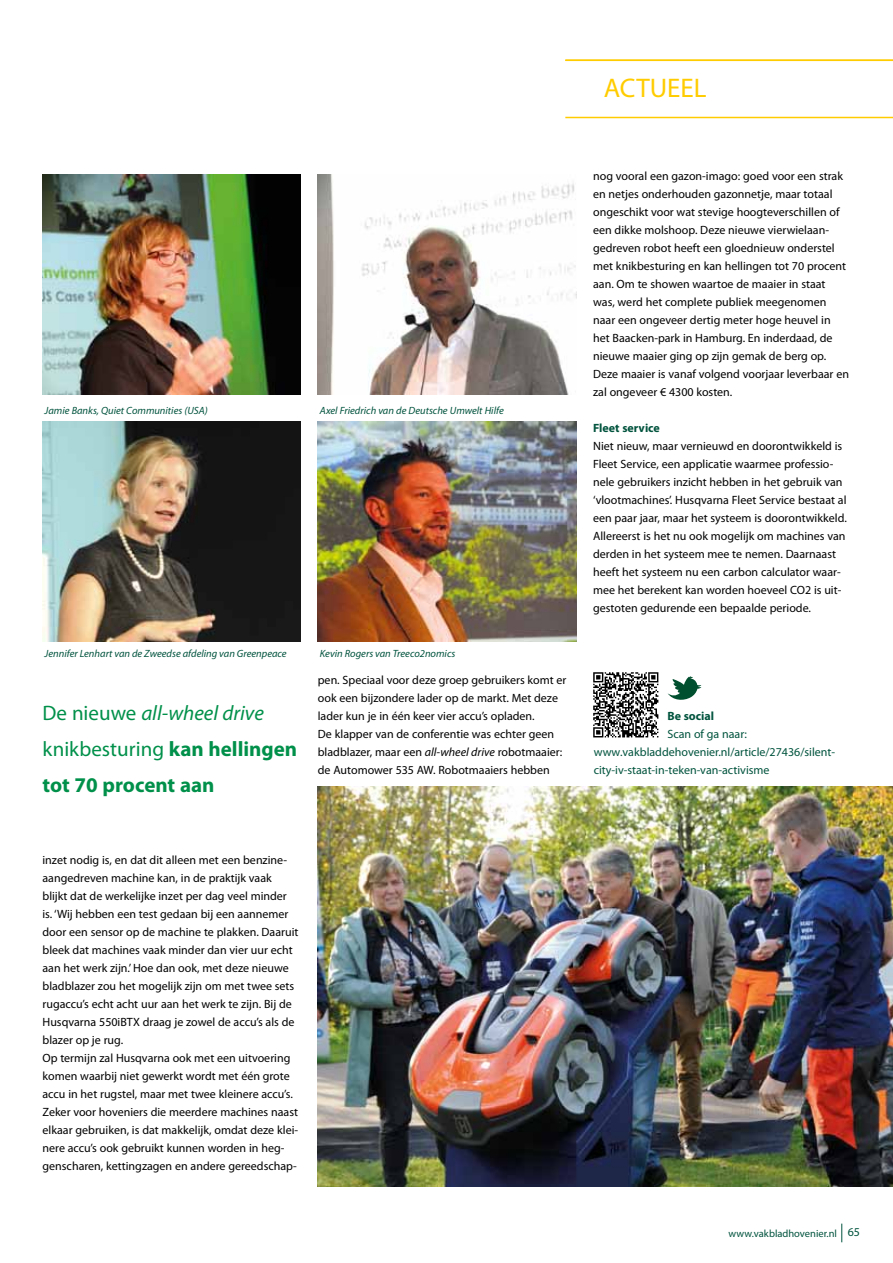
<style>
.page{position:relative;width:893px;height:1263px;background:#fff}
.page>*{position:absolute;margin:0;border:0;box-sizing:border-box;transform-origin:0 0}
.t1{font:27px "Myriad Pro";color:#fc0}
.t2{font:700 21px/36px "Myriad Pro";color:#00904a}
.t3{font:12px/18px "Myriad Pro";color:#000}
.t4{font:12px/18px "Myriad Pro";color:#00533d}
.t5{font:700 12px "Myriad Pro";color:#00533d}
.t6{font:italic 10.5px "Myriad Pro";color:#00533d}
.t7{font:10.5px "Myriad Pro";color:#00533d}
.s1{font-style:italic}
.s2{font-weight:400}
.s3{font-weight:400;font-style:italic}
.s4{font-size:12px}
</style>
<div class="page">
<svg style="left:841px;top:1223px;width:1px;height:19px"></svg>
<img style="left:43px;top:174px;width:258px;height:220px">
<img style="left:43px;top:421px;width:258px;height:220px">
<img style="left:318px;top:174px;width:258px;height:220px">
<img style="left:318px;top:421px;width:258px;height:220px">
<hr style="left:565px;top:117px;width:328px;height:1px;background:#fc0">
<hr style="left:565px;top:60px;width:328px;height:1px;background:#fc0">
<img style="left:317px;top:787px;width:576px;height:399px">
<svg style="left:593px;top:672px;width:65px;height:65px"></svg>
<svg style="left:668px;top:676px;width:33px;height:24px"></svg>
<p class="t6" style="left:45px;top:404px;width:165px">Jamie Banks, Quiet Communities (USA)</p>
<p class="t6" style="left:320px;top:404px;width:185px">Axel Friedrich van de Deutsche Umwelt Hilfe</p>
<p class="t6" style="left:45px;top:647px;width:244px">Jennifer Lenhart van de Zweedse afdeling van Greenpeace</p>
<p class="t6" style="left:320px;top:647px;width:137px">Kevin Rogers van Treeco2nomics</p>
<h1 class="t1" style="left:604px;top:71px;width:104px">ACTUEEL</h1>
<p class="t3" style="left:593px;top:167px;width:257px">nog vooral een gazon-imago: goed voor een strak en netjes onderhouden gazonnetje, maar totaal ongeschikt voor wat stevige hoogteverschillen of een dikke molshoop. Deze nieuwe vierwielaan&shy;gedreven robot heeft een gloednieuw onderstel met knikbesturing en kan hellingen tot 70 procent aan. Om te showen waartoe de maaier in staat was, werd het complete publiek meegenomen naar een ongeveer dertig meter hoge heuvel in het Baacken-park in Hamburg. En inderdaad, de nieuwe maaier ging op zijn gemak de berg op.<br>Deze maaier is vanaf volgend voorjaar leverbaar en zal ongeveer € 4300 kosten.</p>
<p class="t5" style="left:593px;top:420px;width:68px">Fleet service</p>
<p class="t3" style="left:593px;top:437px;width:255px">Niet nieuw, maar vernieuwd en doorontwikkeld is Fleet Service, een applicatie waarmee professio&shy;nele gebruikers inzicht hebben in het gebruik van ‘vlootmachines’. Husqvarna Fleet Service bestaat al een paar jaar, maar het systeem is doorontwikkeld.<br>Allereerst is het nu ook mogelijk om machines van derden in het systeem mee te nemen. Daarnaast heeft het systeem nu een carbon calculator waar&shy;mee het berekent kan worden hoeveel CO2 is uit&shy;gestoten gedurende een bepaalde periode.</p>
<p class="t3" style="left:318px;top:671px;width:250px">pen. Speciaal voor deze groep gebruikers komt er ook een bijzondere lader op de markt. Met deze lader kun je in één keer vier accu’s opladen.<br>De klapper van de conferentie was echter geen bladblazer, maar een <span class="s1">all-wheel drive</span> robotmaaier: de Automower 535 AW. Robotmaaiers hebben</p>
<h2 class="t2" style="left:43px;top:694px;width:256px"><span class="s2">De nieuwe</span> <span class="s3">all-wheel drive </span><span class="s2">knikbesturing</span> kan hellingen tot 70 procent aan</h2>
<p class="t5" style="left:667px;top:708px;width:48px">Be social</p>
<p class="t4" style="left:594px;top:725px;width:243px;text-indent:74px">Scan of ga naar: www.vakbladdehovenier.nl/article/27436/silent&shy;city-iv-staat-in-teken-van-activisme</p>
<p class="t3" style="left:43px;top:851px;width:257px">inzet nodig is, en dat dit alleen met een benzine&shy;aangedreven machine kan, in de praktijk vaak blijkt dat de werkelijke inzet per dag veel minder is. ‘Wij hebben een test gedaan bij een aannemer door een sensor op de machine te plakken. Daaruit bleek dat machines vaak minder dan vier uur echt aan het werk zijn.’ Hoe dan ook, met deze nieuwe bladblazer zou het mogelijk zijn om met twee sets rugaccu’s echt acht uur aan het werk te zijn. Bij de Husqvarna 550iBTX draag je zowel de accu’s als de blazer op je rug.<br>Op termijn zal Husqvarna ook met een uitvoering komen waarbij niet gewerkt wordt met één grote accu in het rugstel, maar met twee kleinere accu’s.<br>Zeker voor hoveniers die meerdere machines naast elkaar gebruiken, is dat makkelijk, omdat deze klei&shy;nere accu’s ook gebruikt kunnen worden in heg&shy;genscharen, kettingzagen en andere gereedschap-</p>
<p class="t7" style="left:729px;top:1227px;width:133px">www.vakbladhovenier.nl <span class="s4">65</span></p>
</div>
